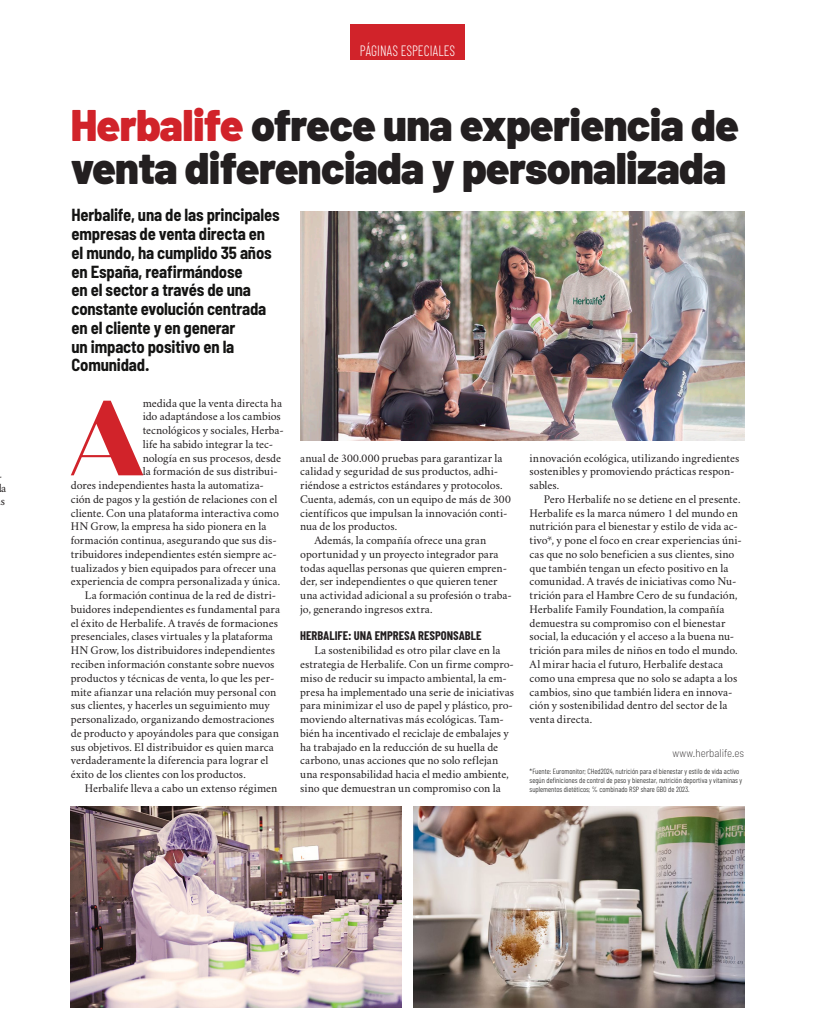
<style>
.page{position:relative;width:815px;height:1032px;background:#fff}
.page>*{position:absolute;margin:0;border:0;box-sizing:border-box;transform-origin:0 0}
.t1{font:900 106.62px "Quiche Display";color:#d1232a}
.t2{font:900 44.38px/42.9px "Barlow";letter-spacing:-.015em;color:#231f20}
.t3{font:700 semi-condensed 17.5px/18.8px "Barlow";letter-spacing:-.01em;color:#141413;scale:.95 1}
.t4{font:300 15px "Barlow Condensed";color:#fff;scale:.9 1}
.t5{font:700 12.5px "Barlow Condensed";color:#231f20}
.t6{font:11.88px/12.5px "Crimson";color:#231f20}
.t7{font:11.62px/13.8px "Crimson";color:#231f20}
.t8{font:200 semi-condensed 11.12px "Barlow";color:#231f20}
.t9{font:300 7.5px/9px "Barlow Condensed";color:#141413}
.s1{color:#d1232a}
</style>
<div class="page">
<img style="left:414px;top:806px;width:330px;height:200px">
<img style="left:71px;top:806px;width:330px;height:200px">
<img style="left:300px;top:211px;width:444px;height:229px">
<div style="left:350px;top:25px;width:115px;height:35px;background:#d1232a"></div>
<p class="t6" style="left:1px;top:481px;width:7px">a s</p>
<p class="t4" style="left:360px;top:41px;width:107px">PÁGINAS ESPECIALES</p>
<h2 class="t2" style="left:71px;top:104px;width:670px"><span class="s1">Herbalife</span> ofrece una experiencia de venta diferenciada y personalizada</h2>
<h3 class="t3" style="left:72px;top:205px;width:221px">Herbalife, una de las principales empresas de venta directa en el mundo, ha cumplido 35 años en España, reafirmándose<br>en el sector a través de una constante evolución centrada en el cliente y en generar<br>un impacto positivo en la<br>Comunidad.</h3>
<h1 class="t1" style="left:70px;top:372px;width:75px">A</h1>
<p class="t7" style="left:143px;top:395px;width:141px">medida que la venta directa ha</p>
<p class="t7" style="left:143px;top:409px;width:140px">ido adaptándose a los cambios</p>
<p class="t7" style="left:143px;top:422px;width:143px">tecnológicos y sociales, Herba-</p>
<p class="t7" style="left:143px;top:436px;width:132px">life ha sabido integrar la tec-</p>
<p class="t7" style="left:143px;top:450px;width:140px">nología en sus procesos, desde</p>
<p class="t7" style="left:143px;top:464px;width:137px">la formación de sus distribui-</p>
<p class="t7" style="left:71px;top:477px;width:195px">dores independientes hasta la automatiza-</p>
<p class="t7" style="left:71px;top:491px;width:208px">ción de pagos y la gestión de relaciones con el</p>
<p class="t7" style="left:71px;top:505px;width:210px">cliente. Con una plataforma interactiva como</p>
<p class="t7" style="left:71px;top:519px;width:197px">HN Grow, la empresa ha sido pionera en la</p>
<p class="t7" style="left:71px;top:532px;width:208px">formación continua, asegurando que sus dis-</p>
<p class="t7" style="left:71px;top:546px;width:207px">tribuidores independientes estén siempre ac-</p>
<p class="t7" style="left:71px;top:560px;width:207px">tualizados y bien equipados para ofrecer una</p>
<p class="t7" style="left:71px;top:574px;width:211px">experiencia de compra personalizada y única.</p>
<p class="t7" style="left:85px;top:587px;width:193px">La formación continua de la red de distri-</p>
<p class="t7" style="left:71px;top:601px;width:211px">buidores independientes es fundamental para</p>
<p class="t7" style="left:71px;top:615px;width:209px">el éxito de Herbalife. A través de formaciones</p>
<p class="t7" style="left:71px;top:629px;width:204px">presenciales, clases virtuales y la plataforma</p>
<p class="t7" style="left:71px;top:642px;width:206px">HN Grow, los distribuidores independientes</p>
<p class="t7" style="left:71px;top:656px;width:205px">reciben información constante sobre nuevos</p>
<p class="t7" style="left:71px;top:670px;width:205px">productos y técnicas de venta, lo que les per-</p>
<p class="t7" style="left:71px;top:684px;width:207px">mite afianzar una relación muy personal con</p>
<p class="t7" style="left:71px;top:697px;width:201px">sus clientes, y hacerles un seguimiento muy</p>
<p class="t7" style="left:71px;top:711px;width:205px">personalizado, organizando demostraciones</p>
<p class="t7" style="left:71px;top:725px;width:210px">de producto y apoyándoles para que consigan</p>
<p class="t7" style="left:71px;top:739px;width:205px">sus objetivos. El distribuidor es quien marca</p>
<p class="t7" style="left:71px;top:752px;width:199px">verdaderamente la diferencia para lograr el</p>
<p class="t7" style="left:71px;top:766px;width:176px">éxito de los clientes con los productos.</p>
<p class="t7" style="left:85px;top:780px;width:194px">Herbalife lleva a cabo un extenso régimen</p>
<p class="t7" style="left:300px;top:450px;width:204px">anual de 300.000 pruebas para garantizar la</p>
<p class="t7" style="left:300px;top:464px;width:200px">calidad y seguridad de sus productos, adhi-</p>
<p class="t7" style="left:300px;top:477px;width:204px">riéndose a estrictos estándares y protocolos.</p>
<p class="t7" style="left:300px;top:491px;width:212px">Cuenta, además, con un equipo de más de 300</p>
<p class="t7" style="left:300px;top:505px;width:209px">científicos que impulsan la innovación conti-</p>
<p class="t7" style="left:300px;top:519px;width:99px">nua de los productos.</p>
<p class="t7" style="left:314px;top:532px;width:173px">Además, la compañía ofrece una gran</p>
<p class="t7" style="left:300px;top:546px;width:200px">oportunidad y un proyecto integrador para</p>
<p class="t7" style="left:300px;top:560px;width:208px">todas aquellas personas que quieren empren-</p>
<p class="t7" style="left:300px;top:574px;width:199px">der, ser independientes o que quieren tener</p>
<p class="t7" style="left:300px;top:587px;width:213px">una actividad adicional a su profesión o traba-</p>
<p class="t7" style="left:300px;top:601px;width:134px">jo, generando ingresos extra.</p>
<p class="t5" style="left:300px;top:628px;width:183px">HERBALIFE: UNA EMPRESA RESPONSABLE</p>
<p class="t7" style="left:300px;top:642px;width:215px;text-indent:14px">La sostenibilidad es otro pilar clave en la estrategia de Herbalife. Con un firme compro&shy;miso de reducir su impacto ambiental, la em&shy;presa ha implementado una serie de iniciativas para minimizar el uso de papel y plástico, pro&shy;moviendo alternativas más ecológicas. Tam&shy;bién ha incentivado el reciclaje de embalajes y ha trabajado en la reducción de su huella de carbono, unas acciones que no solo reflejan una responsabilidad hacia el medio ambiente, sino que demuestran un compromiso con la</p>
<p class="t7" style="left:530px;top:450px;width:211px">innovación ecológica, utilizando ingredientes sostenibles y promoviendo prácticas respon&shy;sables.</p>
<p class="t7" style="left:530px;top:491px;width:214px;text-indent:14px">Pero Herbalife no se detiene en el presente.<br>Herbalife es la marca número 1 del mundo en nutrición para el bienestar y estilo de vida ac&shy;tivo*, y pone el foco en crear experiencias úni&shy;cas que no solo beneficien a sus clientes, sino que también tengan un efecto positivo en la comunidad. A través de iniciativas como Nu&shy;trición para el Hambre Cero de su fundación, Herbalife Family Foundation, la compañía demuestra su compromiso con el bienestar social, la educación y el acceso a la buena nu&shy;trición para miles de niños en todo el mundo.<br>Al mirar hacia el futuro, Herbalife destaca como una empresa que no solo se adapta a los cambios, sino que también lidera en innova&shy;ción y sostenibilidad dentro del sector de la venta directa.</p>
<p class="t8" style="left:673px;top:745px;width:73px">www.herbalife.es</p>
<p class="t9" style="left:530px;top:766px;width:214px">*Fuente: Euromonitor; CHed2024, nutrición para el bienestar y estilo de vida activo según definiciones de control de peso y bienestar, nutrición deportiva y vitaminas y suplementos dietéticos; % combinado RSP share GBO de 2023.</p>
</div>
